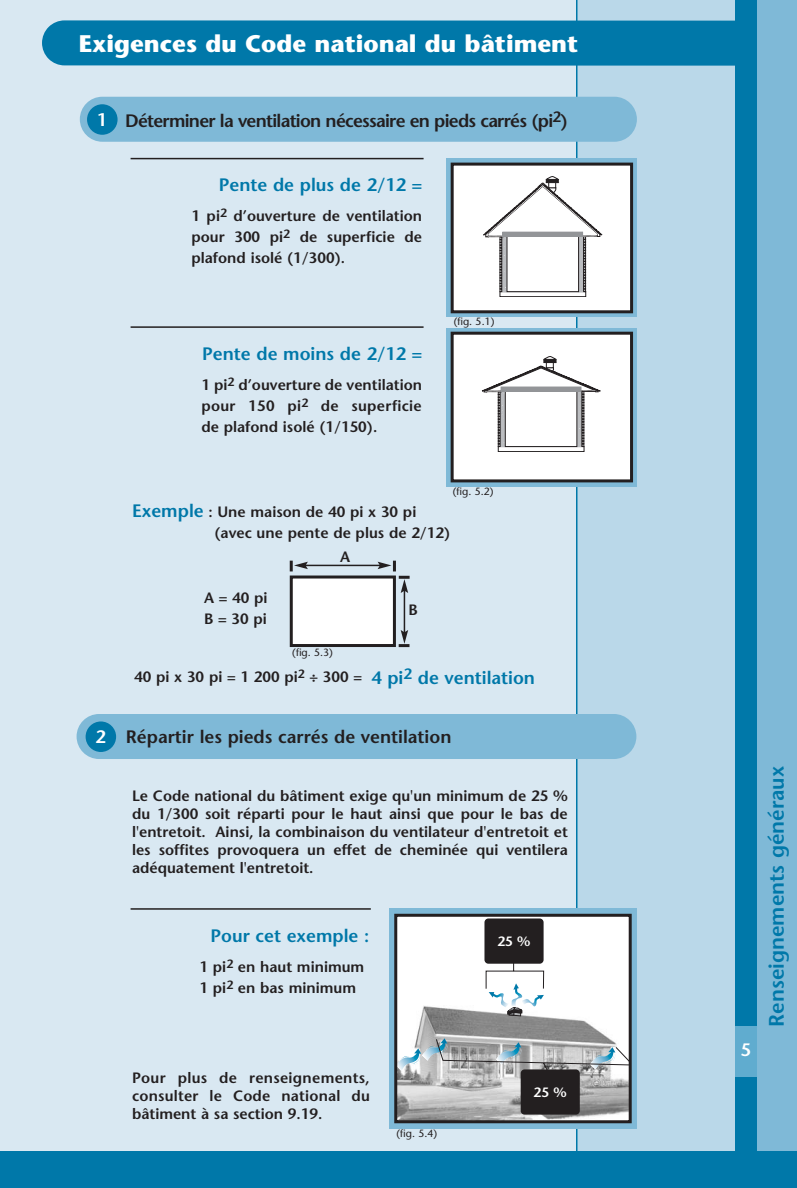
<style>
.page{position:relative;width:797px;height:1188px;background:#fff}
.page>*{position:absolute;margin:0;border:0;box-sizing:border-box;transform-origin:0 0}
.t1{font:700 24px "Stone Sans";color:#fff}
.t2{font:600 21px "Stone Sans";color:#0078a9}
.t3{font:600 18px "Stone Sans";color:#0078a9}
.t4{font:600 18px "Stone Sans";letter-spacing:-.04em;color:#231f20}
.t5{font:600 18px "Stone Sans";color:#231f20}
.t6{font:600 18px "Stone Sans";color:#fff}
.t7{font:600 15px/21px "Stone Sans";color:#231f20;text-align:justify}
.t8{font:600 13.5px "Stone Sans";color:#fff}
.t9{font:10.5px "Stone Sans";color:#231f20}
.s1{color:#fff}
.s2{font-size:18px;color:#0078a9}
</style>
<div class="page">
<div style="left:0;top:0;width:796px;height:1154px;background:#d9e8f2"></div>
<div style="left:576px;top:0;width:159px;height:1151px;background:#bad8e9"></div>
<div style="left:756px;top:0;width:40px;height:1188px;background:#7fb9d7"></div>
<hr style="left:130px;top:158px;width:293px;height:1px;background:#231f20">
<div style="left:735px;top:0;width:21px;height:1026px;background:#0078a9"></div>
<div style="left:735px;top:1026px;width:21px;height:53px;background:#60accf"></div>
<div style="left:735px;top:1077px;width:21px;height:111px;background:#0078a9"></div>
<div style="left:0;top:1151px;width:796px;height:37px;background:#0078a9"></div>
<div style="left:42px;top:20px;width:693px;height:46px;background:#0078a9"></div>
<div style="left:80px;top:97px;width:557px;height:45px;background:#7fb9d7;border-radius:23px"></div>
<div style="left:87px;top:104px;width:30px;height:31px;background:#0078a9;border-radius:50%"></div>
<div style="left:77px;top:714px;width:559px;height:45px;background:#7fb9d7;border-radius:22px"></div>
<div style="left:86px;top:721px;width:30px;height:31px;background:#0078a9;border-radius:50%"></div>
<svg style="left:446px;top:159px;width:191px;height:158px;background:#7ab0cd"></svg>
<div style="left:452px;top:164px;width:179px;height:148px;background:#fff"></div>
<div style="left:500px;top:292px;width:85px;height:5px;border:1px solid #231f20"></div>
<svg style="left:483px;top:176px;width:119px;height:116px"></svg>
<div style="left:502px;top:232px;width:80px;height:5px;border:1px solid #939598"></div>
<div style="left:450px;top:163px;width:183px;height:150px;border:3px solid #231f20"></div>
<hr style="left:130px;top:326px;width:293px;height:2px;background:#231f20">
<div style="left:291px;top:577px;width:103px;height:69px;background:#fff"></div>
<div style="left:290px;top:576px;width:106px;height:71px;border:3px solid #231f20"></div>
<hr style="left:305px;top:565px;width:75px;height:1px;background:#231f20">
<svg style="left:290px;top:561px;width:18px;height:10px"></svg>
<hr style="left:403px;top:590px;width:2px;height:43px;background:#231f20">
<svg style="left:377px;top:561px;width:32px;height:32px"></svg>
<svg style="left:398px;top:630px;width:11px;height:17px"></svg>
<svg style="left:389px;top:908px;width:247px;height:221px;background:#79b0cd"></svg>
<div style="left:396px;top:915px;width:234px;height:207px;background:#fff"></div>
<img style="left:398px;top:1077px;width:229px;height:42px">
<svg style="left:398px;top:960px;width:229px;height:117px"></svg>
<div style="left:394px;top:914px;width:237px;height:209px;border:3px solid #231f20"></div>
<svg style="left:446px;top:328px;width:191px;height:158px;background:#7ab1cd"></svg>
<div style="left:452px;top:333px;width:179px;height:148px;background:#fff"></div>
<div style="left:498px;top:446px;width:86px;height:6px;border:1px solid #231f20"></div>
<svg style="left:482px;top:356px;width:118px;height:91px"></svg>
<div style="left:501px;top:387px;width:80px;height:5px;border:1px solid #939598"></div>
<div style="left:450px;top:332px;width:183px;height:150px;border:3px solid #231f20"></div>
<div style="left:484px;top:918px;width:59px;height:46px;background:#231f20;border-radius:4px"></div>
<div style="left:520px;top:1069px;width:59px;height:46px;background:#231f20;border-radius:4px"></div>
<hr style="left:130px;top:908px;width:241px;height:2px;background:#231f20">
<h1 class="t1" style="left:79px;top:34px;width:501px">Exigences du Code national du bâtiment</h1>
<p class="t4" style="left:97px;top:114px;width:472px"><span class="s1">1</span> Déterminer la ventilation nécessaire en pieds carrés (pi<sup>2</sup>)</p>
<p class="t3" style="left:219px;top:178px;width:205px">Pente de plus de 2/12 =</p>
<p class="t7" style="left:191px;top:207px;width:232px">1 pi<sup>2</sup> d’ouverture de ventilation pour 300 pi<sup>2</sup> de superficie de plafond isolé (1/300).</p>
<p class="t3" style="left:202px;top:347px;width:221px">Pente de moins de 2/12 =</p>
<p class="t7" style="left:201px;top:376px;width:222px">1 pi<sup>2</sup> d’ouverture de ventilation pour 150 pi<sup>2</sup> de superficie de plafond isolé (1/150).</p>
<p class="t9" style="left:453px;top:318px;width:42px">(fig. 5.1)</p>
<p class="t9" style="left:453px;top:487px;width:42px">(fig. 5.2)</p>
<p class="t7" style="left:214px;top:503px;width:237px;text-indent:-82px"><span class="s2">Exemple</span> : Une maison de 40 pi x 30 pi (avec une pente de plus de 2/12)</p>
<p class="t7" style="left:204px;top:589px;width:65px">A = 40 pi<br>B = 30 pi</p>
<p class="t7" style="left:340px;top:548px;width:12px">A</p>
<p class="t9" style="left:292px;top:648px;width:42px">(fig. 5.3)</p>
<p class="t7" style="left:408px;top:601px;width:11px">B</p>
<p class="t7" style="left:134px;top:668px;width:402px">40 pi x 30 pi = 1 200 pi<sup>2</sup> ÷ 300 = <span class="s2">4 pi</span><sup>2</sup> <span class="s2">de ventilation</span></p>
<p class="t5" style="left:95px;top:730px;width:357px"><span class="s1">2</span> Répartir les pieds carrés de ventilation</p>
<p class="t7" style="left:132px;top:788px;width:437px;line-height:18px">Le Code national du bâtiment exige qu'un minimum de 25 % du 1/300 soit réparti pour le haut ainsi que pour le bas de l'entretoit. Ainsi, la combinaison du ventilateur d'entretoit et les soffites provoquera un effet de cheminée qui ventilera adéquatement l'entretoit.</p>
<p class="t3" style="left:210px;top:929px;width:160px">Pour cet exemple :</p>
<p class="t7" style="left:199px;top:958px;width:166px">1 pi<sup>2</sup> en haut minimum<br>1 pi<sup>2</sup> en bas minimum</p>
<p class="t7" style="left:132px;top:1070px;width:239px;line-height:18px">Pour plus de renseignements, consulter le Code national du bâtiment à sa section 9.19.</p>
<p class="t9" style="left:396px;top:1129px;width:42px">(fig. 5.4)</p>
<p class="t8" style="left:497px;top:936px;width:34px">25 %</p>
<p class="t8" style="left:533px;top:1087px;width:34px">25 %</p>
<p class="t6" style="left:740px;top:1043px;width:12px">5</p>
<h2 class="t2" style="left:768px;top:1027px;width:262px;rotate:-90deg">Renseignements généraux</h2>
</div>
